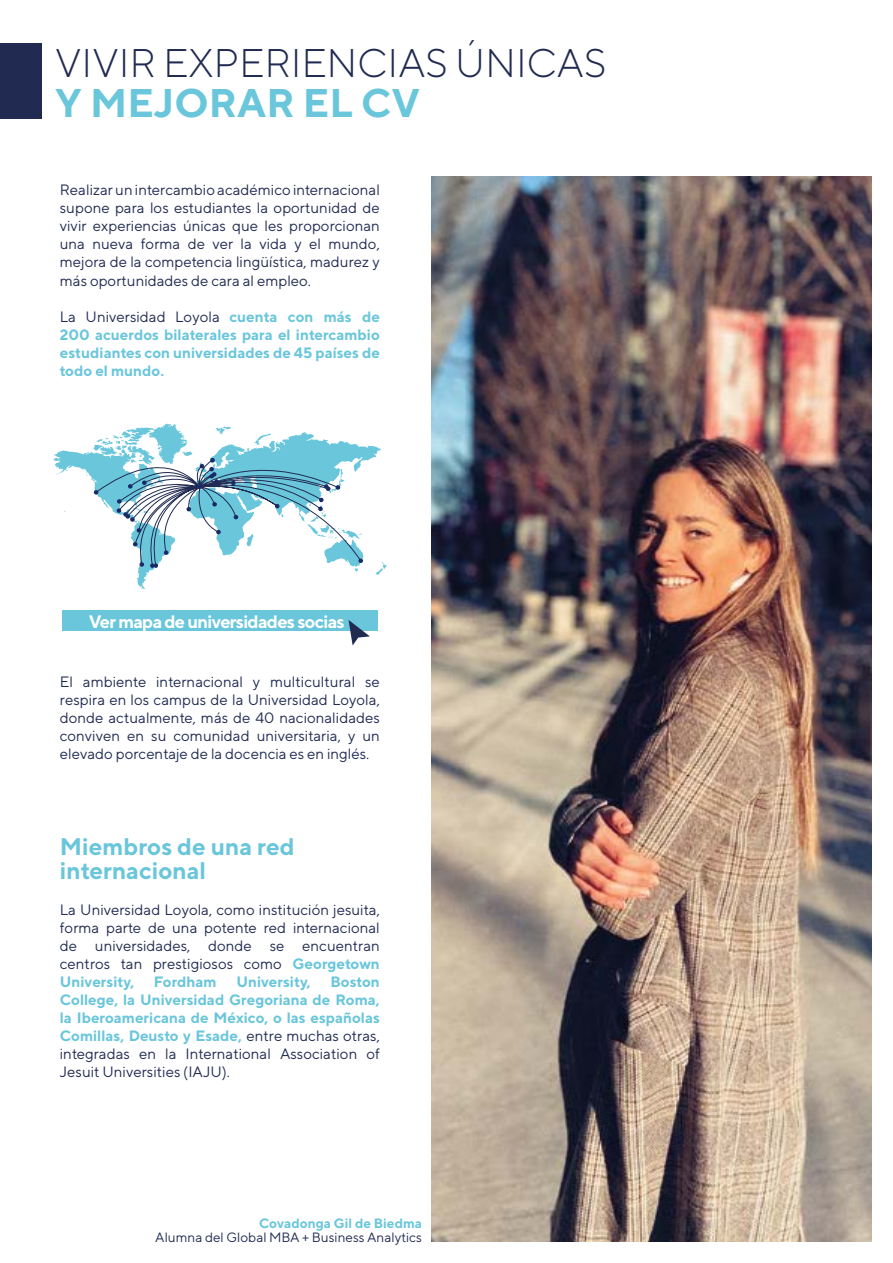
<style>
.page{position:relative;width:893px;height:1263px;background:#fff}
.page>*{position:absolute;margin:0;border:0;box-sizing:border-box;transform-origin:0 0}
.t1{font:300 39.9px "TT Norms";color:#212b52}
.t2{font:700 39.9px "TT Norms";color:#69c6db}
.t3{font:700 24px/24px "TT Norms";color:#69c6db}
.t4{font:700 18px "TT Norms";letter-spacing:-.04em;color:#fff}
.t5{font:15px/18px "TT Norms";color:#212b52;text-align:justify}
.t6{font:700 15px/18px "TT Norms";color:#69c6db;text-align:justify}
.t7{font:13.5px "TT Norms";color:#212b52}
.t8{font:700 13.5px "TT Norms";color:#69c6db}
.s1{font-weight:400;color:#212b52}
.s2{font-weight:700;color:#69c6db}
</style>
<div class="page">
<div style="left:0;top:44px;width:42px;height:75px;background:#212b52"></div>
<img style="left:431px;top:177px;width:441px;height:1065px">
<svg style="left:53px;top:424px;width:334px;height:165px"></svg>
<div style="left:62px;top:610px;width:316px;height:21px;background:#69c6db"></div>
<svg style="left:349px;top:620px;width:21px;height:25px"></svg>
<h1 class="t1" style="left:55px;top:38px;width:553px">VIVIR EXPERIENCIAS ÚNICAS</h1>
<h1 class="t2" style="left:55px;top:78px;width:366px">Y MEJORAR EL CV</h1>
<p class="t5" style="left:60px;top:181px;width:322px">Realizar un intercambio académico internacional supone para los estudiantes la oportunidad de vivir experiencias únicas que les proporcionan una nueva forma de ver la vida y el mundo, mejora de la competencia lingüística, madurez y más oportunidades de cara al empleo.</p>
<p class="t6" style="left:60px;top:307px;width:322px"><span class="s1">La Universidad Loyola</span> cuenta con más de 200 acuerdos bilaterales para el intercambio estudiantes con universidades de 45 países de todo el mundo.</p>
<p class="t4" style="left:89px;top:610px;width:258px">Ver mapa de universidades socias</p>
<p class="t5" style="left:60px;top:672px;width:322px">El ambiente internacional y multicultural se respira en los campus de la Universidad Loyola, donde actualmente, más de 40 nacionalidades conviven en su comunidad universitaria, y un elevado porcentaje de la docencia es en inglés.</p>
<h2 class="t3" style="left:60px;top:834px;width:236px">Miembros de una red internacional</h2>
<p class="t5" style="left:60px;top:900px;width:322px">La Universidad Loyola, como institución jesuita, forma parte de una potente red internacional de universidades, donde se encuentran centros tan prestigiosos como <span class="s2">Georgetown University,</span></p>
<p class="t6" style="left:154px;top:972px;width:64px">Fordham</p>
<p class="t6" style="left:236px;top:972px;width:76px">University,</p>
<p class="t6" style="left:60px;top:972px;width:322px;text-indent:271px">Boston College, la Universidad Gregoriana de Roma, la Iberoamericana de México, o las españolas Comillas, Deusto y Esade, <span class="s1">entre muchas otras, integradas en la International Association of Jesuit Universities (IAJU).</span></p>
<p class="t8" style="left:259px;top:1215px;width:165px">Covadonga Gil de Biedma</p>
<p class="t7" style="left:155px;top:1228px;width:268px">Alumna del Global MBA + Business Analytics</p>
</div>
